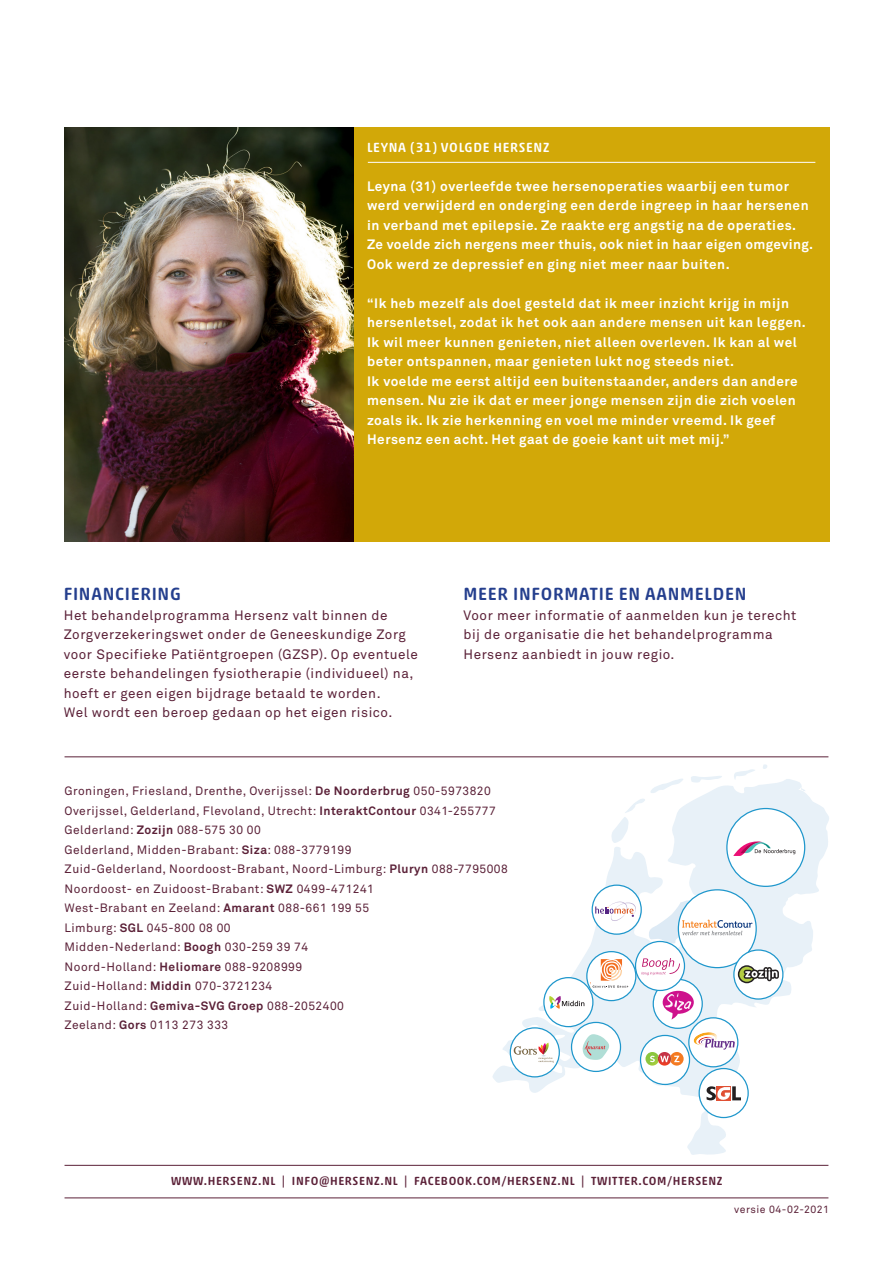
<style>
.page{position:relative;width:893px;height:1263px;background:#fff}
.page>*{position:absolute;margin:0;border:0;box-sizing:border-box;transform-origin:0 0}
.broodtekst{font:500 18px "Akko Rounded Std";letter-spacing:.04em;color:#253f8e}
.broodtekst-2{font:700 13.5px/19.5px "Akkurat";letter-spacing:.04em;color:#fff}
.broodtekst-3{font:13.5px/19.5px "Akkurat";letter-spacing:.04em;color:#5b2138}
.broodtekst-4{font:500 13.5px "Akko Rounded Std";letter-spacing:.05em;color:#fff}
.broodtekst-5{font:12px "Akkurat";letter-spacing:.04em;color:#5b2138}
.broodtekst-6{font:500 12px "Akko Rounded Std";letter-spacing:.05em;color:#5b2138}
.broodtekst-7{font:10.5px "Akkurat";letter-spacing:.05em;color:#5b2138}
.s1{font-weight:700}
</style>
<div class="page">
<hr style="left:65px;top:1165px;width:763px;height:1px;background:#5b2138">
<hr style="left:65px;top:1197px;width:763px;height:1px;background:#5b2138">
<div style="left:353px;top:127px;width:477px;height:414px;background:#d2a808"></div>
<img style="left:65px;top:127px;width:288px;height:415px">
<hr style="left:368px;top:162px;width:447px;height:1px;background:#fff">
<hr style="left:65px;top:756px;width:763px;height:1px;background:#5b2138">
<svg style="left:492px;top:779px;width:337px;height:376px"></svg>
<svg style="left:610px;top:776px;width:114px;height:67px"></svg>
<svg style="left:733px;top:764px;width:35px;height:18px"></svg>
<div style="left:727px;top:808px;width:78px;height:78px;background:#fff;border-radius:50%"></div>
<div style="left:726px;top:808px;width:79px;height:79px;border:1px solid #1f97cc;border-radius:50%"></div>
<div style="left:678px;top:890px;width:78px;height:78px;background:#fff;border-radius:50%"></div>
<svg style="left:733px;top:841px;width:62px;height:15px"></svg>
<svg style="left:648px;top:899px;width:104px;height:45px"></svg>
<svg style="left:653px;top:979px;width:49px;height:49px"></svg>
<div style="left:653px;top:979px;width:50px;height:50px;border:1px solid #1f97cc;border-radius:50%"></div>
<div style="left:734px;top:950px;width:49px;height:49px;background:#fff;border-radius:50%"></div>
<div style="left:733px;top:949px;width:50px;height:51px;border:1px solid #1f97cc;border-radius:50%"></div>
<div style="left:635px;top:941px;width:49px;height:49px;background:#fff;border-radius:50%"></div>
<div style="left:635px;top:941px;width:50px;height:50px;border:1px solid #1f97cc;border-radius:50%"></div>
<div style="left:592px;top:885px;width:49px;height:49px;background:#fff;border-radius:50%"></div>
<div style="left:592px;top:884px;width:50px;height:51px;border:1px solid #1f97cc;border-radius:50%"></div>
<div style="left:544px;top:978px;width:49px;height:49px;background:#fff;border-radius:50%"></div>
<div style="left:543px;top:977px;width:50px;height:50px;border:1px solid #1f97cc;border-radius:50%"></div>
<div style="left:689px;top:1018px;width:49px;height:49px;background:#fff;border-radius:50%"></div>
<div style="left:688px;top:1017px;width:50px;height:50px;border:1px solid #1f97cc;border-radius:50%"></div>
<div style="left:640px;top:1035px;width:49px;height:49px;background:#fff;border-radius:50%"></div>
<div style="left:640px;top:1035px;width:50px;height:50px;border:1px solid #1f97cc;border-radius:50%"></div>
<div style="left:699px;top:1068px;width:49px;height:49px;background:#fff;border-radius:50%"></div>
<div style="left:698px;top:1068px;width:51px;height:50px;border:1px solid #1f97cc;border-radius:50%"></div>
<svg style="left:660px;top:991px;width:34px;height:28px"></svg>
<svg style="left:595px;top:900px;width:41px;height:22px"></svg>
<svg style="left:549px;top:996px;width:35px;height:13px"></svg>
<div style="left:510px;top:1028px;width:49px;height:49px;background:#fff;border-radius:50%"></div>
<div style="left:510px;top:1027px;width:50px;height:50px;border:1px solid #1f97cc;border-radius:50%"></div>
<svg style="left:514px;top:1042px;width:40px;height:21px"></svg>
<div style="left:571px;top:1022px;width:49px;height:49px;background:#fff;border-radius:50%"></div>
<div style="left:571px;top:1022px;width:50px;height:50px;border:1px solid #1f97cc;border-radius:50%"></div>
<svg style="left:693px;top:1032px;width:42px;height:17px"></svg>
<svg style="left:645px;top:1052px;width:39px;height:13px"></svg>
<svg style="left:707px;top:1086px;width:34px;height:14px"></svg>
<svg style="left:738px;top:965px;width:41px;height:18px"></svg>
<div style="left:587px;top:952px;width:49px;height:48px;background:#fff;border-radius:50%"></div>
<div style="left:586px;top:951px;width:50px;height:50px;border:1px solid #1f97cc;border-radius:50%"></div>
<svg style="left:593px;top:959px;width:35px;height:29px"></svg>
<svg style="left:642px;top:958px;width:38px;height:17px"></svg>
<svg style="left:582px;top:1034px;width:27px;height:26px"></svg>
<p class="broodtekst-4" style="left:367px;top:139px;width:184px">LEYNA (31) VOLGDE HERSENZ</p>
<p class="broodtekst-2" style="left:367px;top:176px;width:447px">Leyna (31) overleefde twee hersenoperaties waarbij een tumor werd verwijderd en onderging een derde ingreep in haar hersenen in verband met epilepsie. Ze raakte erg angstig na de operaties.<br>Ze voelde zich nergens meer thuis, ook niet in haar eigen omgeving.<br>Ook werd ze depressief en ging niet meer naar buiten.</p>
<p class="broodtekst-2" style="left:367px;top:293px;width:440px">“Ik heb mezelf als doel gesteld dat ik meer inzicht krijg in mijn hersenletsel, zodat ik het ook aan andere mensen uit kan leggen.<br>Ik wil meer kunnen genieten, niet alleen overleven. Ik kan al wel beter ontspannen, maar genieten lukt nog steeds niet.</p>
<p class="broodtekst-2" style="left:367px;top:371px;width:432px">Ik voelde me eerst altijd een buitenstaander, anders dan andere mensen. Nu zie ik dat er meer jonge mensen zijn die zich voelen zoals ik. Ik zie herkenning en voel me minder vreemd. Ik geef Hersenz een acht. Het gaat de goeie kant uit met mij.”</p>
<p class="broodtekst" style="left:64px;top:583px;width:118px">FINANCIERING</p>
<p class="broodtekst-3" style="left:64px;top:605px;width:356px">Het behandelprogramma Hersenz valt binnen de Zorgverzekeringswet onder de Geneeskundige Zorg voor Specifieke Patiëntgroepen (GZSP). Op eventuele eerste behandelingen fysiotherapie (individueel) na, hoeft er geen eigen bijdrage betaald te worden.<br>Wel wordt een beroep gedaan op het eigen risico.</p>
<p class="broodtekst" style="left:463px;top:583px;width:284px">MEER INFORMATIE EN AANMELDEN</p>
<p class="broodtekst-3" style="left:463px;top:605px;width:334px">Voor meer informatie of aanmelden kun je terecht bij de organisatie die het behandelprogramma<br>Hersenz aanbiedt in jouw regio.</p>
<p class="broodtekst-5" style="left:65px;top:784px;width:428px">Groningen, Friesland, Drenthe, Overijssel: <span class="s1">De Noorderbrug</span> 050-5973820</p>
<p class="broodtekst-5" style="left:65px;top:803px;width:433px">Overijssel, Gelderland, Flevoland, Utrecht: <span class="s1">InteraktContour</span> 0341-255777</p>
<p class="broodtekst-5" style="left:65px;top:823px;width:198px">Gelderland: <span class="s1">Zozijn</span> 088-575 30 00</p>
<p class="broodtekst-5" style="left:65px;top:842px;width:288px">Gelderland, Midden-Brabant: <span class="s1">Siza</span>: 088-3779199</p>
<p class="broodtekst-5" style="left:65px;top:862px;width:445px">Zuid-Gelderland, Noordoost-Brabant, Noord-Limburg: <span class="s1">Pluryn</span> 088-7795008</p>
<p class="broodtekst-5" style="left:65px;top:881px;width:311px">Noordoost- en Zuidoost-Brabant: <span class="s1">SWZ</span> 0499-471241</p>
<p class="broodtekst-5" style="left:65px;top:901px;width:306px">West-Brabant en Zeeland: <span class="s1">Amarant</span> 088-661 199 55</p>
<p class="broodtekst-5" style="left:65px;top:920px;width:168px">Limburg: <span class="s1">SGL</span> 045-800 08 00</p>
<p class="broodtekst-5" style="left:65px;top:940px;width:245px">Midden-Nederland: <span class="s1">Boogh</span> 030-259 39 74</p>
<p class="broodtekst-5" style="left:65px;top:959px;width:239px">Noord-Holland: <span class="s1">Heliomare</span> 088-9208999</p>
<p class="broodtekst-5" style="left:65px;top:979px;width:209px">Zuid-Holland: <span class="s1">Middin</span> 070-3721234</p>
<p class="broodtekst-5" style="left:65px;top:998px;width:281px">Zuid-Holland: <span class="s1">Gemiva-SVG Groep</span> 088-2052400</p>
<p class="broodtekst-5" style="left:65px;top:1018px;width:165px">Zeeland: <span class="s1">Gors</span> 0113 273 333</p>
<p class="broodtekst-6" style="left:171px;top:1174px;width:553px">WWW.HERSENZ.NL | INFO@HERSENZ.NL | FACEBOOK.COM/HERSENZ.NL | TWITTER.COM/HERSENZ</p>
<p class="broodtekst-7" style="left:734px;top:1203px;width:97px">versie 04-02-2021</p>
</div>
